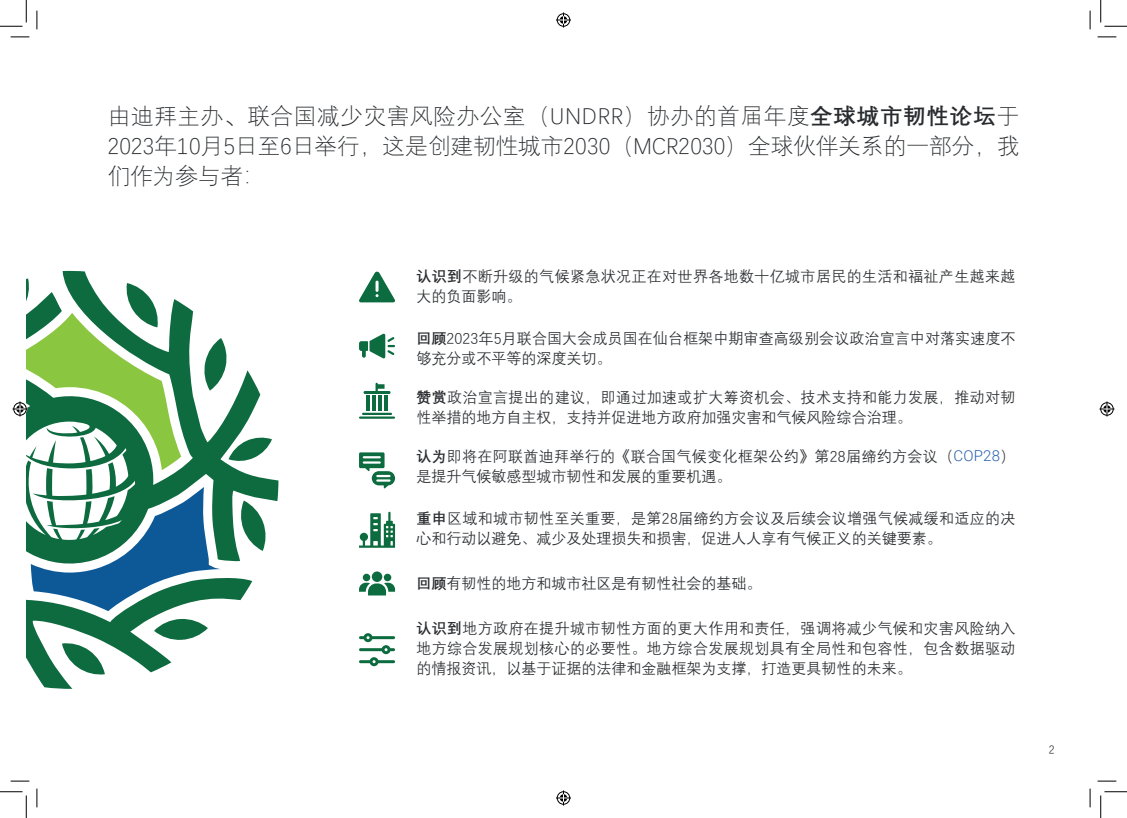
<style>
.page{position:relative;width:1127px;height:818px;background:#fff}
.page>*{position:absolute;margin:0;border:0;box-sizing:border-box;transform-origin:0 0}
.t1{font:300 22.5px/30px "Deng Xian";letter-spacing:.005em;color:#292c2f;text-align:justify}
.t2{font:15px/20px "Deng Xian";letter-spacing:.005em;color:#292c2f}
.t3{font:15px/20px "Deng Xian";letter-spacing:.025em;color:#292c2f}
.t4{font:11.25px "Deng Xian";color:#292c2f}
.s1{font-weight:700}
.s2{font-family:"Roboto";font-weight:300;color:#2860ad}
</style>
<div class="page">
<svg style="left:26px;top:271px;width:252px;height:418px"></svg>
<svg style="left:359px;top:271px;width:36px;height:31px"></svg>
<svg style="left:359px;top:333px;width:36px;height:26px"></svg>
<hr style="left:359px;top:416px;width:36px;height:3px;background:#0c6c3f">
<hr style="left:362px;top:413px;width:30px;height:2px;background:#0c6c3f">
<hr style="left:366px;top:395px;width:3px;height:16px;background:#0c6c3f">
<hr style="left:372px;top:395px;width:3px;height:16px;background:#0c6c3f">
<hr style="left:378px;top:395px;width:3px;height:16px;background:#0c6c3f">
<hr style="left:384px;top:395px;width:3px;height:16px;background:#0c6c3f">
<svg style="left:363px;top:383px;width:27px;height:11px"></svg>
<svg style="left:359px;top:452px;width:36px;height:37px"></svg>
<svg style="left:359px;top:512px;width:36px;height:36px"></svg>
<svg style="left:359px;top:583px;width:36px;height:12px"></svg>
<div style="left:372px;top:571px;width:10px;height:11px;background:#0c6c3f;border-radius:50%"></div>
<div style="left:363px;top:574px;width:7px;height:7px;background:#0c6c3f;border-radius:50%"></div>
<div style="left:384px;top:574px;width:7px;height:7px;background:#0c6c3f;border-radius:50%"></div>
<svg style="left:359px;top:633px;width:36px;height:33px"></svg>
<svg style="left:11px;top:36px;width:18px;height:2px"></svg>
<svg style="left:1097px;top:36px;width:18px;height:2px"></svg>
<svg style="left:11px;top:780px;width:18px;height:2px"></svg>
<svg style="left:1097px;top:780px;width:18px;height:2px"></svg>
<svg style="left:36px;top:11px;width:2px;height:18px"></svg>
<svg style="left:36px;top:788px;width:2px;height:19px"></svg>
<svg style="left:1089px;top:11px;width:1px;height:18px"></svg>
<svg style="left:1089px;top:788px;width:1px;height:19px"></svg>
<svg style="left:0;top:0;width:27px;height:27px"></svg>
<svg style="left:0;top:791px;width:27px;height:27px"></svg>
<svg style="left:1100px;top:0;width:26px;height:27px"></svg>
<svg style="left:1100px;top:791px;width:26px;height:27px"></svg>
<svg style="left:556px;top:13px;width:15px;height:15px"></svg>
<svg style="left:556px;top:790px;width:15px;height:15px"></svg>
<svg style="left:13px;top:278px;width:259px;height:333px"></svg>
<svg style="left:1099px;top:401px;width:15px;height:15px"></svg>
<h1 class="t1" style="left:108px;top:100px;width:913px">由迪拜主办、联合国减少灾害风险办公室（UNDRR）协办的首届年度<span class="s1">全球城市韧性论坛</span>于2023年10月5日至6日举行，这是创建韧性城市2030（MCR2030）全球伙伴关系的一部分，我们作为参与者：</h1>
<p class="t3" style="left:416px;top:266px;width:600px"><span class="s1">认识到</span>不断升级的气候紧急状况正在对世界各地数十亿城市居民的生活和福祉产生越来越大的负面影响。</p>
<p class="t2" style="left:416px;top:328px;width:600px"><span class="s1">回顾</span>2023年5月联合国大会成员国在仙台框架中期审查高级别会议政治宣言中对落实速度不够充分或不平等的深度关切。</p>
<p class="t3" style="left:416px;top:387px;width:600px"><span class="s1">赞赏</span>政治宣言提出的建议，即通过加速或扩大筹资机会、技术支持和能力发展，推动对韧性举措的地方自主权，支持并促进地方政府加强灾害和气候风险综合治理。</p>
<p class="t2" style="left:416px;top:446px;width:600px"><span class="s1">认为</span>即将在阿联酋迪拜举行的《联合国气候变化框架公约》第28届缔约方会议（<span class="s2">COP28</span>）是提升气候敏感型城市韧性和发展的重要机遇。</p>
<p class="t2" style="left:416px;top:508px;width:600px"><span class="s1">重申</span>区域和城市韧性至关重要，是第28届缔约方会议及后续会议增强气候减缓和适应的决心和行动以避免、减少及处理损失和损害，促进人人享有气候正义的关键要素。</p>
<p class="t2" style="left:416px;top:573px;width:347px"><span class="s1">回顾</span>有韧性的地方和城市社区是有韧性社会的基础。</p>
<p class="t2" style="left:416px;top:618px;width:600px;text-align:justify"><span class="s1">认识到</span>地方政府在提升城市韧性方面的更大作用和责任，强调将减少气候和灾害风险纳入地方综合发展规划核心的必要性。地方综合发展规划具有全局性和包容性，包含数据驱动的情报资讯，以基于证据的法律和金融框架为支撑，打造更具韧性的未来。</p>
<p class="t4" style="left:1048px;top:742px;width:7px">2</p>
</div>
